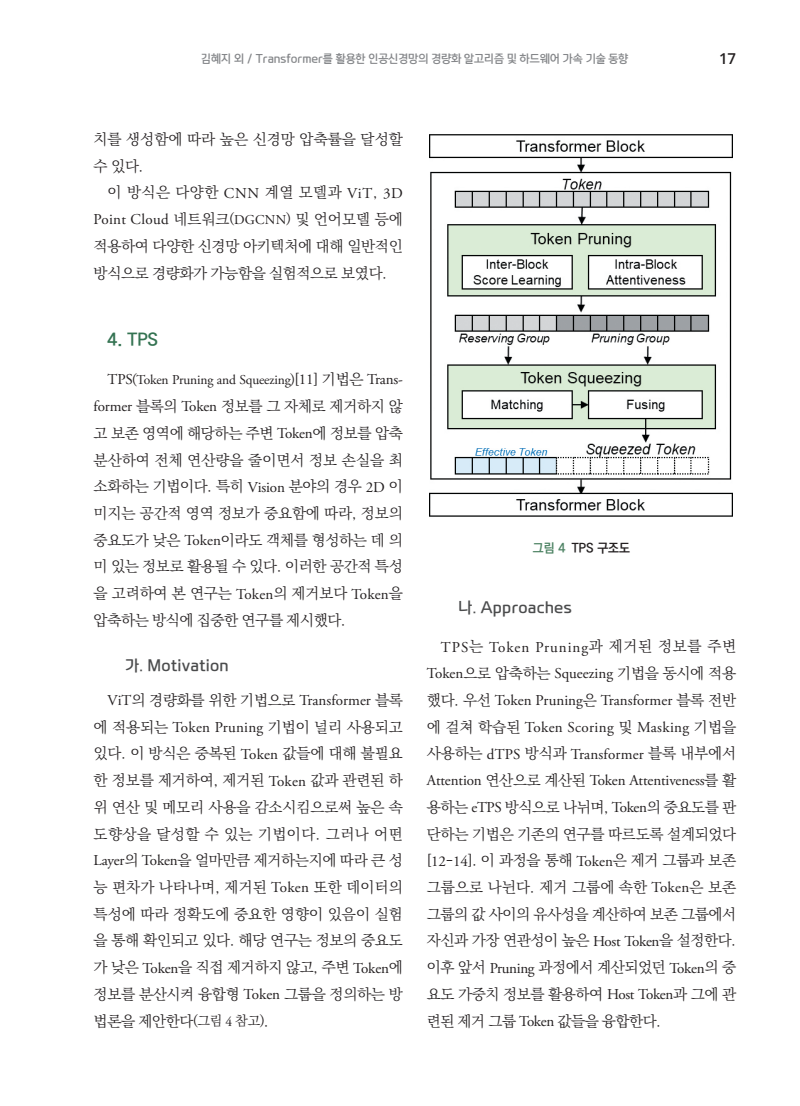
<style>
.page{position:relative;width:800px;height:1106px;background:#fff}
.page>*{position:absolute;margin:0;border:0;box-sizing:border-box;transform-origin:0 0}
._1{font:17.25px "Ko Pub World Dotum PB";color:#347352}
._2단본문{font:15px/26.7px "Ko Pub World Batang PL";letter-spacing:-.02em;color:#231f20;text-align:justify}
._2단본문-2{font:15px/26.8px "Adobe Garamond Pro";letter-spacing:.01em;color:#231f20;text-align:justify}
._2단본문-3{font:15px/26.7px "Ko Pub World Batang PL";letter-spacing:.005em;color:#231f20}
.t1{font:600 15px "Open Sans";color:#231f20}
.가{font:14.7px "paybooc OTF Bold";letter-spacing:.02em;color:#4b4c4d}
._2단본문-4{font:13.5px "Adobe Garamond Pro";letter-spacing:-.015em;color:#231f20}
.캡션{font:12.75px "Ko Pub World Dotum PB";color:#231f20}
.t2{font:10.95px "paybooc OTF Bold";color:#848689}
.s1{font-family:"Adobe Garamond Pro"}
.s2{font-size:13.5px}
.s3{font-family:"Adobe Garamond Pro";font-size:13.5px}
.s4{font-size:15px}
.s5{font-family:"Ko Pub World Batang PL"}
.s6{font-family:"Ko Pub World Batang PL";font-size:15px}
.s7{color:#4f8465}
</style>
<div class="page">
<img style="left:429px;top:134px;width:303px;height:383px">
<p class="t2" style="left:201px;top:52px;width:428px">김혜지 외 / Transformer를 활용한 인공신경망의 경량화 알고리즘 및 하드웨어 가속 기술 동향</p>
<p class="t1" style="left:718px;top:48px;width:19px">17</p>
<p class="_2단본문-3" style="left:94px;top:126px;width:311px">치를 생성함에 따라 높은 신경망 압축률을 달성할 수 있다.</p>
<p class="_2단본문" style="left:94px;top:180px;width:310px;text-indent:14px">이 방식은 다양한 <span class="s1">CNN</span> 계열 모델과 <span class="s1">ViT</span>, <span class="s1">3D Point Cloud</span> 네트워크<span class="s2">(</span><span class="s3">DGCNN</span><span class="s2">)</span> 및 언어모델 등에 적용하여 다양한 신경망 아키텍처에 대해 일반적인 방식으로 경량화가 가능함을 실험적으로 보였다.</p>
<p class="_1" style="left:108px;top:327px;width:52px">4. TPS</p>
<p class="_2단본문-4" style="left:108px;top:371px;width:296px"><span class="s4">TPS</span><span class="s5">(</span>Token Pruning and Squeezing<span class="s5">)</span><span class="s6">[</span><span class="s4">11</span><span class="s6">] 기법은</span> <span class="s4">Trans-</span></p>
<p class="_2단본문" style="left:94px;top:393px;width:311px"><span class="s1">former</span> 블록의 <span class="s1">Token</span> 정보를 그 자체로 제거하지 않 고 보존 영역에 해당하는 주변 <span class="s1">Token</span>에 정보를 압축 분산하여 전체 연산량을 줄이면서 정보 손실을 최 소화하는 기법이다. 특히 <span class="s1">Vision</span> 분야의 경우 <span class="s1">2D</span> 이 미지는 공간적 영역 정보가 중요함에 따라, 정보의 중요도가 낮은 <span class="s1">Token</span>이라도 객체를 형성하는 데 의 미 있는 정보로 활용될 수 있다. 이러한 공간적 특성 을 고려하여 본 연구는 <span class="s1">Token</span>의 제거보다 <span class="s1">Token</span>을 압축하는 방식에 집중한 연구를 제시했다.</p>
<p class="가" style="left:125px;top:656px;width:105px">가. Motivation</p>
<p class="_2단본문" style="left:94px;top:687px;width:310px;text-indent:14px"><span class="s1">ViT</span>의 경량화를 위한 기법으로 <span class="s1">Transformer</span> 블록 에 적용되는 <span class="s1">Token Pruning</span> 기법이 널리 사용되고 있다. 이 방식은 중복된 <span class="s1">Token</span> 값들에 대해 불필요 한 정보를 제거하여, 제거된 <span class="s1">Token</span> 값과 관련된 하 위 연산 및 메모리 사용을 감소시킴으로써 높은 속 도향상을 달성할 수 있는 기법이다. 그러나 어떤 <span class="s1">Layer</span>의 <span class="s1">Token</span>을 얼마만큼 제거하는지에 따라 큰 성 능 편차가 나타나며, 제거된 <span class="s1">Token</span> 또한 데이터의 특성에 따라 정확도에 중요한 영향이 있음이 실험 을 통해 확인되고 있다. 해당 연구는 정보의 중요도 가 낮은 <span class="s1">Token</span>을 직접 제거하지 않고, 주변 <span class="s1">Token</span>에 정보를 분산시켜 융합형 <span class="s1">Token</span> 그룹을 정의하는 방 법론을 제안한다<span class="s2">(그림</span> <span class="s3">4</span> <span class="s2">참고)</span>.</p>
<p class="캡션" style="left:533px;top:539px;width:99px"><span class="s7">그림 4</span> TPS 구조도</p>
<p class="가" style="left:458px;top:598px;width:114px">나. Approaches</p>
<p class="_2단본문-2" style="left:427px;top:634px;width:311px;text-indent:14px">TPS<span class="s5">는</span> Token Pruning<span class="s5">과 제거된 정보를 주변 </span>Token<span class="s5">으로 압축하는</span> Squeezing <span class="s5">기법을 동시에 적용 했다. 우선</span> Token Pruning<span class="s5">은</span> Transformer <span class="s5">블록 전반 에 걸쳐 학습된</span> Token Scoring <span class="s5">및</span> Masking <span class="s5">기법을 사용하는</span> dTPS <span class="s5">방식과</span> Transformer <span class="s5">블록 내부에서</span></p>
<p class="_2단본문" style="left:427px;top:767px;width:311px"><span class="s1">Attention</span> 연산으로 계산된 <span class="s1">Token Attentiveness</span>를 활 용하는 <span class="s1">eTPS</span> 방식으로 나뉘며, <span class="s1">Token</span>의 중요도를 판 단하는 기법은 기존의 연구를 따르도록 설계되었다 [<span class="s1">12</span>-<span class="s1">14</span>]. 이 과정을 통해 <span class="s1">Token</span>은 제거 그룹과 보존 그룹으로 나뉜다. 제거 그룹에 속한 <span class="s1">Token</span>은 보존 그룹의 값 사이의 유사성을 계산하여 보존 그룹에서 자신과 가장 연관성이 높은 <span class="s1">Host Token</span>을 설정한다. 이후 앞서 <span class="s1">Pruning</span> 과정에서 계산되었던 <span class="s1">Token</span>의 중 요도 가중치 정보를 활용하여 <span class="s1">Host Token</span>과 그에 관 련된 제거 그룹 <span class="s1">Token</span> 값들을 융합한다.</p>
</div>
